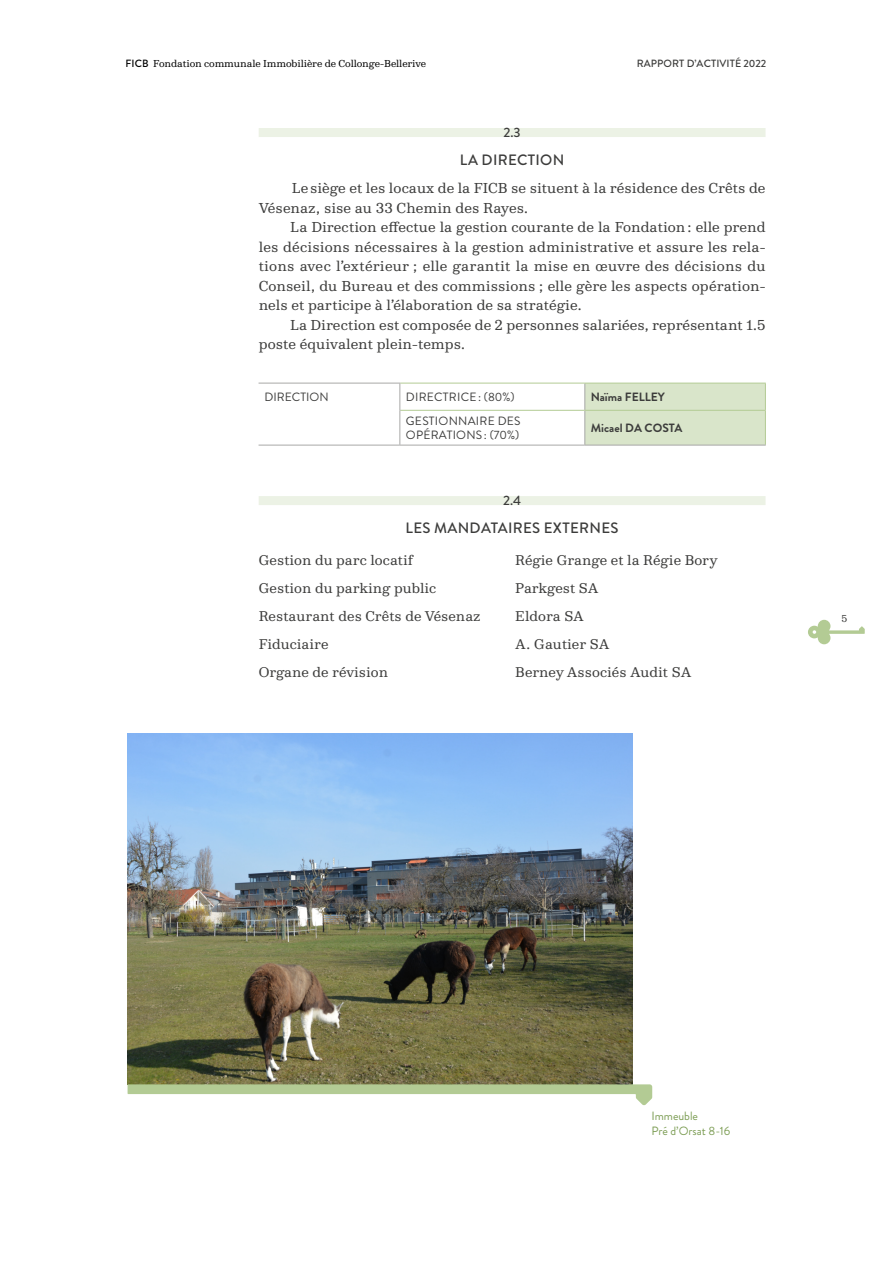
<style>
.page{position:relative;width:893px;height:1263px;background:#fff}
.page>*{position:absolute;margin:0;border:0;box-sizing:border-box;transform-origin:0 0}
.t1{font:15px/19.5px "NN Colroy";color:#3c3c3b}
.t2{font:500 15px "Brandon Grotesque";letter-spacing:.02em;color:#3c3c3b}
.t3{font:14.7px "NN Colroy";color:#3c3c3b}
.t4{font:500 13.5px "Brandon Grotesque";color:#3c3c3b}
.t5{font:12px/14.4px "Brandon Grotesque";letter-spacing:.02em;color:#3c3c3b}
.t6{font:700 12px "Brandon Grotesque";color:#3c3c3b}
.t7{font:12px/15px "Brandon Grotesque";color:#7c9d54}
.t8{font:12px "Brandon Grotesque";color:#3c3c3b}
.t9{font:10.5px "NN Colroy";letter-spacing:-.01em;color:#000}
.t10{font:500 10.5px "Brandon Grotesque";letter-spacing:.01em;color:#3c3c3b}
.t11{font:10.5px "NN Colroy";color:#3c3c3b}
.s1{font-family:"Brandon Grotesque";font-weight:500}
</style>
<div class="page">
<svg style="left:808px;top:620px;width:57px;height:24px"></svg>
<div style="left:259px;top:128px;width:507px;height:9px;background:#ecf2e5"></div>
<div style="left:259px;top:496px;width:507px;height:9px;background:#ecf2e5"></div>
<hr style="left:259px;top:383px;width:141px;height:1px;background:#a8a8a7">
<hr style="left:400px;top:383px;width:185px;height:1px;background:#b3cb94">
<div style="left:584px;top:383px;width:182px;height:62px;background:#d9e5ca"></div>
<hr style="left:400px;top:410px;width:185px;height:1px;background:#b3cb94">
<hr style="left:585px;top:410px;width:181px;height:1px;background:#b3cb94">
<hr style="left:765px;top:411px;width:1px;height:34px;background:#b3cb94">
<svg style="left:399px;top:383px;width:1px;height:27px"></svg>
<hr style="left:399px;top:410px;width:1px;height:35px;background:#a8a8a7">
<hr style="left:400px;top:445px;width:185px;height:1px;background:#a8a8a7">
<hr style="left:585px;top:445px;width:181px;height:1px;background:#a8a8a7">
<hr style="left:259px;top:445px;width:141px;height:1px;background:#a8a8a7">
<img style="left:128px;top:733px;width:505px;height:351px">
<svg style="left:128px;top:1084px;width:524px;height:21px"></svg>
<p class="t9" style="left:126px;top:57px;width:302px"><span class="s1">FICB</span> Fondation communale Immobilière de Collonge-Bellerive</p>
<p class="t10" style="left:637px;top:57px;width:131px">RAPPORT D’ACTIVITÉ 2022</p>
<p class="t4" style="left:503px;top:123px;width:19px">2.3</p>
<p class="t2" style="left:460px;top:149px;width:106px">LA DIRECTION</p>
<p class="t1" style="left:259px;top:178px;width:508px;text-indent:33px">Le siège et les locaux de la FICB se situent à la résidence des Crêts de<br>Vésenaz, sise au 33 Chemin des Rayes.</p>
<p class="t1" style="left:259px;top:217px;width:508px;text-align:justify;text-indent:32px">La Direction effectue la gestion courante de la Fondation : elle prend les décisions nécessaires à la gestion administrative et assure les rela&shy;tions avec l’extérieur ; elle garantit la mise en œuvre des décisions du Conseil, du Bureau et des commissions ; elle gère les aspects opération&shy;nels et participe à l’élaboration de sa stratégie.</p>
<p class="t1" style="left:259px;top:315px;width:508px;text-indent:32px">La Direction est composée de 2 personnes salariées, représentant 1.5 poste équivalent plein-temps.</p>
<p class="t8" style="left:265px;top:388px;width:66px">DIRECTION</p>
<p class="t5" style="left:406px;top:390px;width:110px">DIRECTRICE: (80%)</p>
<p class="t6" style="left:591px;top:388px;width:76px">Naïma FELLEY</p>
<p class="t5" style="left:406px;top:413px;width:116px">GESTIONNAIRE DES<br>OPÉRATIONS : (70%)</p>
<p class="t6" style="left:591px;top:419px;width:93px">Micael DA COSTA</p>
<p class="t4" style="left:503px;top:491px;width:20px">2.4</p>
<p class="t2" style="left:406px;top:517px;width:214px">LES MANDATAIRES EXTERNES</p>
<p class="t3" style="left:259px;top:551px;width:156px">Gestion du parc locatif</p>
<p class="t3" style="left:515px;top:551px;width:204px">Régie Grange et la Régie Bory</p>
<p class="t3" style="left:259px;top:579px;width:179px">Gestion du parking public</p>
<p class="t3" style="left:515px;top:579px;width:85px">Parkgest SA</p>
<p class="t3" style="left:259px;top:607px;width:224px">Restaurant des Crêts de Vésenaz</p>
<p class="t3" style="left:515px;top:607px;width:70px">Eldora SA</p>
<p class="t3" style="left:259px;top:635px;width:71px">Fiduciaire</p>
<p class="t3" style="left:515px;top:635px;width:96px">A. Gautier SA</p>
<p class="t3" style="left:259px;top:663px;width:131px">Organe de révision</p>
<p class="t3" style="left:515px;top:663px;width:178px">Berney Associés Audit SA</p>
<p class="t11" style="left:842px;top:612px;width:7px">5</p>
<p class="t7" style="left:651px;top:1109px;width:80px">Immeuble<br>Pré d’Orsat 8-16</p>
</div>
